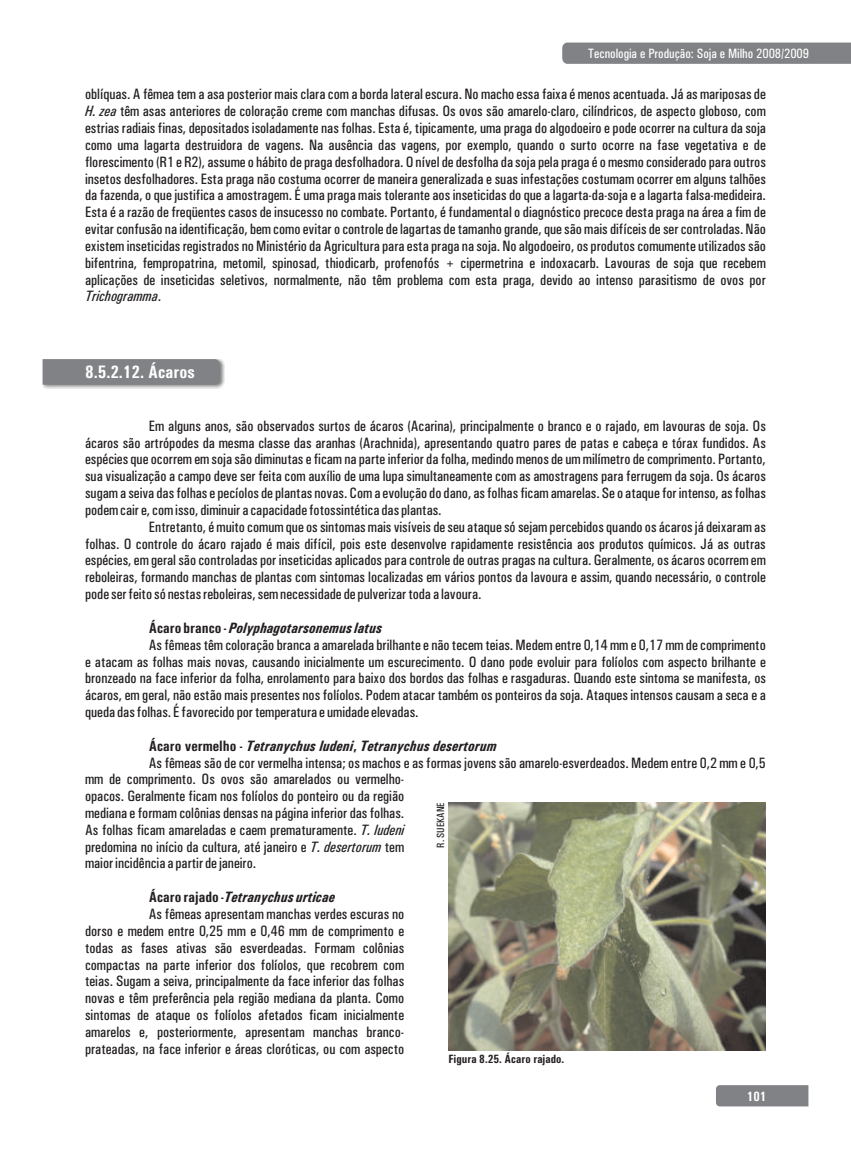
<style>
.page{position:relative;width:851px;height:1149px;background:#fff}
.page>*{position:absolute;margin:0;border:0;box-sizing:border-box;transform-origin:0 0}
.t1{font:500 condensed 18px "Univers";color:#fff}
.t2{font:500 condensed 15px/16.8px "Univers";color:#231f20;text-align:justify}
.t3{font:italic 500 condensed 15px "Univers";color:#231f20}
.t4{font:500 condensed 13.5px "Univers";color:#fff}
.t5{font:500 condensed 13.5px "Univers";color:#fff}
.t6{font:500 condensed 12px "Univers";color:#231f20}
.t7{font:500 condensed 10.5px "Univers";color:#231f20}
.s1{font-style:italic}
.s2{font-style:normal}
.s3{font-style:inherit}
</style>
<div class="page">
<div style="left:562px;top:43px;width:288px;height:21px;background:#808285"></div>
<img style="left:44px;top:359px;width:180px;height:29px">
<div style="left:43px;top:359px;width:177px;height:25px;background:#808285"></div>
<img style="left:448px;top:802px;width:317px;height:247px">
<div style="left:716px;top:1085px;width:92px;height:21px;background:#808285"></div>
<p class="t4" style="left:587px;top:48px;width:223px">Tecnologia e Produção: Soja e Milho 2008/2009</p>
<p class="t2" style="left:85px;top:87px;width:682px">oblíquas. A fêmea tem a asa posterior mais clara com a borda lateral escura. No macho essa faixa é menos acentuada. Já as mariposas de <span class="s1">H. zea</span> têm asas anteriores de coloração creme com manchas difusas. Os ovos são amarelo-claro, cilíndricos, de aspecto globoso, com estrias radiais finas, depositados isoladamente nas folhas. Esta é, tipicamente, uma praga do algodoeiro e pode ocorrer na cultura da soja como uma lagarta destruidora de vagens. Na ausência das vagens, por exemplo, quando o surto ocorre na fase vegetativa e de florescimento (R1 e R2), assume o hábito de praga desfolhadora. O nível de desfolha da soja pela praga é o mesmo considerado para outros insetos desfolhadores. Esta praga não costuma ocorrer de maneira generalizada e suas infestações costumam ocorrer em alguns talhões da fazenda, o que justifica a amostragem. É uma praga mais tolerante aos inseticidas do que a lagarta-da-soja e a lagarta falsa-medideira.<br>Esta é a razão de freqüentes casos de insucesso no combate. Portanto, é fundamental o diagnóstico precoce desta praga na área a fim de evitar confusão na identificação, bem como evitar o controle de lagartas de tamanho grande, que são mais difíceis de ser controladas. Não existem inseticidas registrados no Ministério da Agricultura para esta praga na soja. No algodoeiro, os produtos comumente utilizados são bifentrina, fempropatrina, metomil, spinosad, thiodicarb, profenofós + cipermetrina e indoxacarb. Lavouras de soja que recebem aplicações de inseticidas seletivos, normalmente, não têm problema com esta praga, devido ao intenso parasitismo de ovos por <span class="s1">Trichogramma</span>.</p>
<p class="t1" style="left:85px;top:365px;width:111px">8.5.2.12. Ácaros</p>
<p class="t2" style="left:149px;top:418px;width:618px">Em alguns anos, são observados surtos de ácaros (Acarina), principalmente o branco e o rajado, em lavouras de soja. Os</p>
<p class="t2" style="left:85px;top:435px;width:682px">ácaros são artrópodes da mesma classe das aranhas (Arachnida), apresentando quatro pares de patas e cabeça e tórax fundidos. As</p>
<p class="t2" style="left:85px;top:452px;width:682px">espécies que ocorrem em soja são diminutas e ficam na parte inferior da folha, medindo menos de um milímetro de comprimento. Portanto,</p>
<p class="t2" style="left:85px;top:469px;width:682px">sua visualização a campo deve ser feita com auxílio de uma lupa simultaneamente com as amostragens para ferrugem da soja. Os ácaros</p>
<p class="t2" style="left:85px;top:485px;width:682px">sugam a seiva das folhas e pecíolos de plantas novas. Com a evolução do dano, as folhas ficam amarelas. Se o ataque for intenso, as folhas</p>
<p class="t2" style="left:85px;top:502px;width:358px">podem cair e, com isso, diminuir a capacidade fotossintética das plantas.</p>
<p class="t2" style="left:149px;top:519px;width:618px">Entretanto, é muito comum que os sintomas mais visíveis de seu ataque só sejam percebidos quando os ácaros já deixaram as</p>
<p class="t2" style="left:85px;top:536px;width:682px">folhas. O controle do ácaro rajado é mais difícil, pois este desenvolve rapidamente resistência aos produtos químicos. Já as outras</p>
<p class="t2" style="left:85px;top:553px;width:682px">espécies, em geral são controladas por inseticidas aplicados para controle de outras pragas na cultura. Geralmente, os ácaros ocorrem em</p>
<p class="t2" style="left:85px;top:570px;width:682px">reboleiras, formando manchas de plantas com sintomas localizadas em vários pontos da lavoura e assim, quando necessário, o controle</p>
<p class="t2" style="left:85px;top:586px;width:398px">pode ser feito só nestas reboleiras, sem necessidade de pulverizar toda a lavoura.</p>
<p class="t3" style="left:149px;top:622px;width:235px"><span class="s2">Ácaro branco -</span> Polyphagotarsonemus latus</p>
<p class="t2" style="left:149px;top:637px;width:618px">As fêmeas têm coloração branca a amarelada brilhante e não tecem teias. Medem entre 0,14 mm e 0,17 mm de comprimento</p>
<p class="t2" style="left:85px;top:654px;width:682px">e atacam as folhas mais novas, causando inicialmente um escurecimento. O dano pode evoluir para folíolos com aspecto brilhante e</p>
<p class="t2" style="left:85px;top:671px;width:682px">bronzeado na face inferior da folha, enrolamento para baixo dos bordos das folhas e rasgaduras. Quando este sintoma se manifesta, os</p>
<p class="t2" style="left:85px;top:687px;width:682px">ácaros, em geral, não estão mais presentes nos folíolos. Podem atacar também os ponteiros da soja. Ataques intensos causam a seca e a</p>
<p class="t2" style="left:85px;top:704px;width:335px">queda das folhas. É favorecido por temperatura e umidade elevadas.</p>
<p class="t2" style="left:149px;top:738px;width:618px"><span class="s3">Ácaro vermelho -</span> <span class="s1">Tetranychus ludeni</span><span class="s3">,</span> <span class="s1">Tetranychus desertorum<br></span>As fêmeas são de cor vermelha intensa; os machos e as formas jovens são amarelo-esverdeados. Medem entre 0,2 mm e 0,5</p>
<p class="t7" style="left:437px;top:847px;width:47px;rotate:-90deg">R. SUEKANE</p>
<p class="t2" style="left:85px;top:771px;width:320px">mm de comprimento. Os ovos são amarelados ou vermelho&shy;opacos. Geralmente ficam nos folíolos do ponteiro ou da região mediana e formam colônias densas na página inferior das folhas.<br>As folhas ficam amareladas e caem prematuramente. <span class="s1">T. ludeni </span>predomina no início da cultura, até janeiro e <span class="s1">T. desertorum</span> tem maior incidência a partir de janeiro.</p>
<p class="t3" style="left:149px;top:891px;width:188px"><span class="s2">Ácaro rajado -</span>Tetranychus urticae</p>
<p class="t2" style="left:149px;top:906px;width:257px">As fêmeas apresentam manchas verdes escuras no</p>
<p class="t2" style="left:85px;top:923px;width:320px">dorso e medem entre 0,25 mm e 0,46 mm de comprimento e</p>
<p class="t2" style="left:85px;top:940px;width:320px">todas as fases ativas são esverdeadas. Formam colônias</p>
<p class="t2" style="left:85px;top:956px;width:320px">compactas na parte inferior dos folíolos, que recobrem com</p>
<p class="t2" style="left:85px;top:973px;width:320px">teias. Sugam a seiva, principalmente da face inferior das folhas</p>
<p class="t2" style="left:85px;top:990px;width:320px">novas e têm preferência pela região mediana da planta. Como</p>
<p class="t2" style="left:85px;top:1007px;width:320px">sintomas de ataque os folíolos afetados ficam inicialmente</p>
<p class="t2" style="left:85px;top:1024px;width:320px">amarelos e, posteriormente, apresentam manchas branco-</p>
<p class="t2" style="left:85px;top:1041px;width:320px">prateadas, na face inferior e áreas cloróticas, ou com aspecto</p>
<p class="t6" style="left:448px;top:1054px;width:117px">Figura 8.25. Ácaro rajado.</p>
<p class="t5" style="left:746px;top:1091px;width:21px">101</p>
</div>
